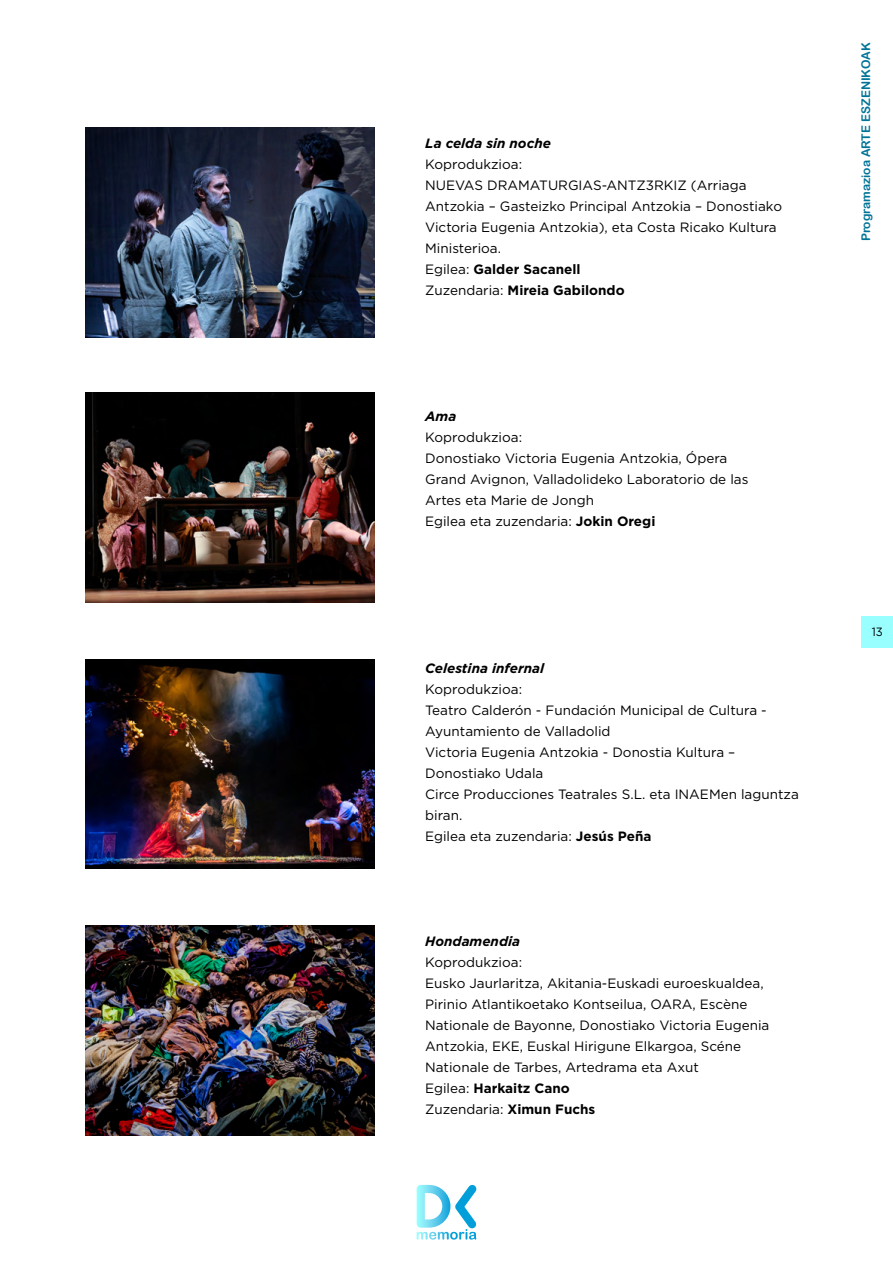
<style>
.page{position:relative;width:893px;height:1263px;background:#fff}
.page>*{position:absolute;margin:0;border:0;box-sizing:border-box;transform-origin:0 0}
.Cuerpo_de_texto{font:13.5px/21px "Gotham";color:#000}
.Cuerpo_de_texto-2{font:700 13.5px "Gotham";color:#000}
.Cuerpo_de_texto-3{font:italic 700 13.5px "Gotham";color:#000}
.t1{font:12px "Arial Rounded MT Bold";color:#007497}
.t2{font:12px "Gotham";color:#000;scale:.96 1}
.s1{font-weight:400}
.s2{font-weight:700}
</style>
<div class="page">
<div style="left:862px;top:616px;width:31px;height:31px;background:#9ff"></div>
<svg style="left:417px;top:1184px;width:60px;height:55px"></svg>
<img style="left:85px;top:127px;width:289px;height:210px">
<img style="left:85px;top:393px;width:289px;height:210px">
<img style="left:85px;top:659px;width:289px;height:209px">
<img style="left:85px;top:925px;width:289px;height:210px">
<p class="Cuerpo_de_texto-3" style="left:425px;top:134px;width:127px">La celda sin noche</p>
<p class="Cuerpo_de_texto" style="left:425px;top:153px;width:98px">Koprodukzioa:</p>
<p class="Cuerpo_de_texto" style="left:425px;top:174px;width:358px">NUEVAS DRAMATURGIAS-ANTZ3RKIZ (Arriaga Antzokia – Gasteizko Principal Antzokia – Donostiako Victoria Eugenia Antzokia), eta Costa Ricako Kultura Ministerioa.</p>
<p class="Cuerpo_de_texto-2" style="left:425px;top:260px;width:157px"><span class="s1">Egilea:</span> Galder Sacanell</p>
<p class="Cuerpo_de_texto-2" style="left:425px;top:281px;width:201px"><span class="s1">Zuzendaria:</span> Mireia Gabilondo</p>
<p class="Cuerpo_de_texto-3" style="left:425px;top:407px;width:33px">Ama</p>
<p class="Cuerpo_de_texto" style="left:425px;top:427px;width:98px">Koprodukzioa:</p>
<p class="Cuerpo_de_texto" style="left:425px;top:448px;width:325px">Donostiako Victoria Eugenia Antzokia, Ópera<br>Grand Avignon, Valladolideko Laboratorio de las<br>Artes eta Marie de Jongh</p>
<p class="Cuerpo_de_texto" style="left:425px;top:511px;width:232px">Egilea eta zuzendaria: <span class="s2">Jokin Oregi</span></p>
<p class="Cuerpo_de_texto-3" style="left:425px;top:659px;width:120px">Celestina infernal</p>
<p class="Cuerpo_de_texto" style="left:425px;top:679px;width:98px">Koprodukzioa:</p>
<p class="Cuerpo_de_texto" style="left:425px;top:700px;width:375px">Teatro Calderón - Fundación Municipal de Cultura - Ayuntamiento de Valladolid<br>Victoria Eugenia Antzokia - Donostia Kultura – Donostiako Udala<br>Circe Producciones Teatrales S.L. eta INAEMen laguntza biran.</p>
<p class="Cuerpo_de_texto" style="left:425px;top:826px;width:228px">Egilea eta zuzendaria: <span class="s2">Jesús Peña</span></p>
<p class="Cuerpo_de_texto-3" style="left:425px;top:932px;width:96px">Hondamendia</p>
<p class="Cuerpo_de_texto" style="left:425px;top:952px;width:98px">Koprodukzioa:</p>
<p class="Cuerpo_de_texto" style="left:425px;top:973px;width:346px">Eusko Jaurlaritza, Akitania-Euskadi euroeskualdea, Pirinio Atlantikoetako Kontseilua, OARA, Escène Nationale de Bayonne, Donostiako Victoria Eugenia Antzokia, EKE, Euskal Hirigune Elkargoa, Scéne Nationale de Tarbes, Artedrama eta Axut</p>
<p class="Cuerpo_de_texto-2" style="left:425px;top:1079px;width:146px"><span class="s1">Egilea:</span> Harkaitz Cano</p>
<p class="Cuerpo_de_texto" style="left:425px;top:1099px;width:172px">Zuzendaria: <span class="s2">Ximun Fuchs</span></p>
<p class="t1" style="left:859px;top:241px;width:200px;rotate:-90deg">Programazioa ARTE ESZENIKOAK</p>
<p class="t2" style="left:872px;top:624px;width:13px">13</p>
</div>
